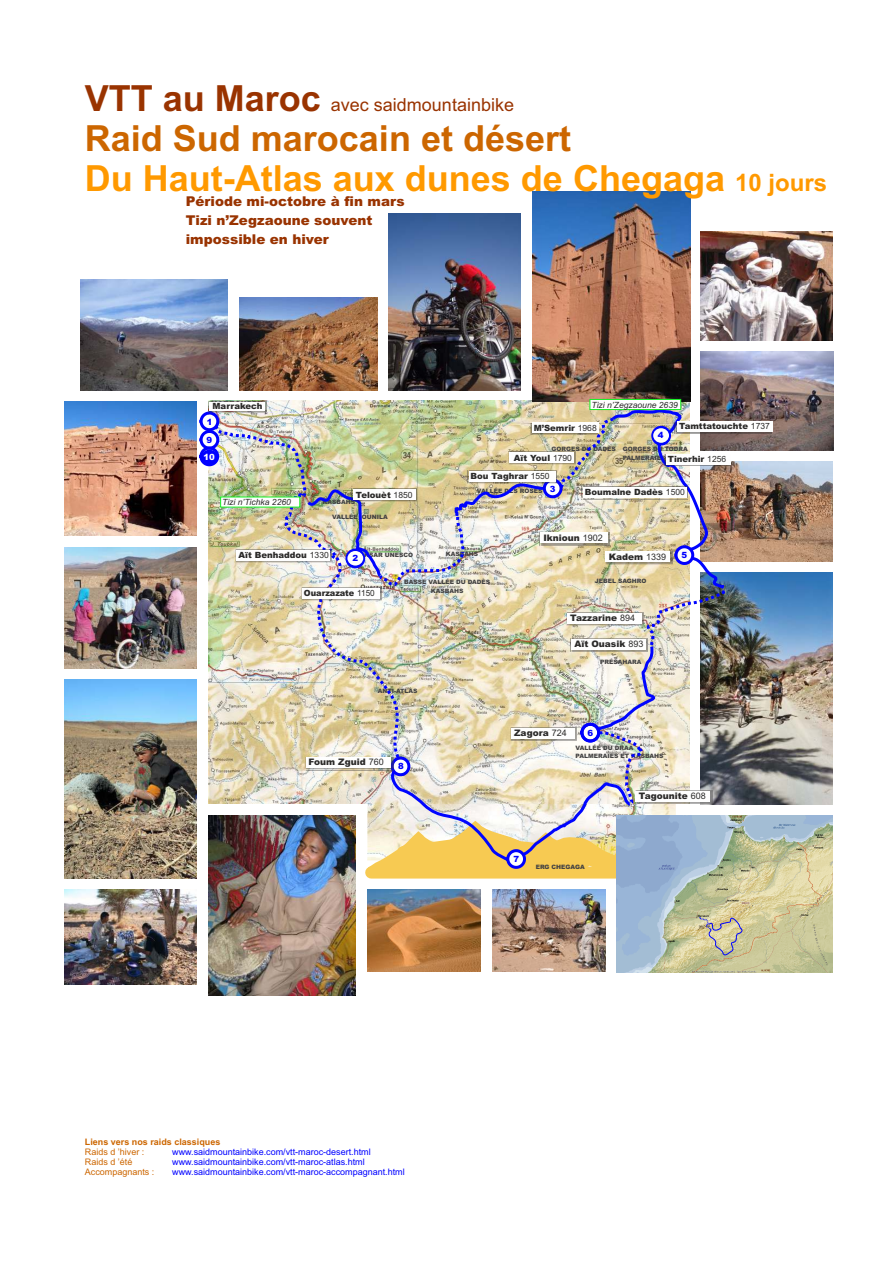
<style>
.page{position:relative;width:893px;height:1263px;background:#fff}
.page>*{position:absolute;margin:0;border:0;box-sizing:border-box;transform-origin:0 0}
.t1{font:700 36px/40.2px "Arial";color:#f90}
.t2{font:18px "Arial";color:#930}
.t3{font:900 13.5px/19px "Arial";color:#930}
.t4{font:9px "Arial";color:#00f}
.t5{font:900 9px "Arial";color:#2b2a29}
.t6{font:9px "Arial";color:#c60}
.t7{font:700 9px "Arial";color:#c60}
.t8{font:900 8.55px/18.8px "Arial";color:#2b2a29}
.t9{font:italic 8.55px "Arial";color:#2b2a29}
.t10{font:900 8.55px "Arial";color:#2b2a29;scale:.96 1}
.t11{font:900 8.55px "Arial";color:#00f}
.t12{font:900 8.55px "Arial";color:#fff}
.t13{font:900 6px/8.4px "Arial";color:#434242}
.s1{font-weight:700;font-size:36px}
.s2{color:#c60}
.s3{font-size:24px}
.s4{font-weight:400}
</style>
<div class="page">
<img style="left:617px;top:816px;width:215px;height:156px">
<svg style="left:697px;top:914px;width:45px;height:42px;background:#c6bd9f"></svg>
<img style="left:80px;top:280px;width:148px;height:110px">
<img style="left:239px;top:297px;width:138px;height:93px">
<img style="left:701px;top:232px;width:132px;height:108px">
<img style="left:533px;top:191px;width:157px;height:208px">
<img style="left:701px;top:351px;width:132px;height:100px">
<img style="left:728px;top:572px;width:104px;height:232px">
<img style="left:492px;top:890px;width:114px;height:82px">
<img style="left:65px;top:890px;width:132px;height:94px">
<img style="left:64px;top:680px;width:133px;height:198px">
<img style="left:208px;top:890px;width:148px;height:105px">
<img style="left:388px;top:214px;width:132px;height:176px">
<img style="left:64px;top:547px;width:133px;height:121px">
<img style="left:64px;top:402px;width:133px;height:133px">
<img style="left:728px;top:461px;width:104px;height:100px">
<img style="left:367px;top:890px;width:113px;height:82px">
<div style="left:664px;top:454px;width:66px;height:12px;background:#fefefe"></div>
<div style="left:675px;top:422px;width:97px;height:11px;background:#fefefe"></div>
<div style="left:677px;top:421px;width:96px;height:10px;background:#fefefe"></div>
<img style="left:199px;top:399px;width:529px;height:491px">
<h2 class="t2" style="left:85px;top:98px;width:431px"><span class="s1">VTT au Maroc</span> avec saidmountainbike</h2>
<h1 class="t1" style="left:85px;top:122px;width:744px"><span class="s2">Raid Sud marocain et désert<br></span>Du Haut-Atlas aux dunes de Chegaga <span class="s3">10 jours</span></h1>
<h3 class="t3" style="left:186px;top:193px;width:220px">Période mi-octobre à fin mars<br>Tizi n’Zegzaoune souvent impossible en hiver</h3>
<h3 class="t8" style="left:213px;top:398px;width:51px">Marrakech</h3>
<h3 class="t9" style="left:591px;top:401px;width:88px">Tizi n’Zegzaoune 2639</h3>
<h3 class="t11" style="left:207px;top:419px;width:7px">1</h3>
<h3 class="t11" style="left:207px;top:436px;width:7px">9</h3>
<h3 class="t12" style="left:203px;top:454px;width:13px">10</h3>
<h3 class="t8" style="left:534px;top:419px;width:65px">M’Semrir <span class="s4">1968</span></h3>
<h3 class="t11" style="left:658px;top:432px;width:7px">4</h3>
<h3 class="t8" style="left:679px;top:418px;width:92px">Tamttatouchte <span class="s4">1737</span></h3>
<p class="t13" style="left:551px;top:446px;width:66px">GORGES DU DADÈS</p>
<p class="t13" style="left:623px;top:445px;width:67px">GORGES DU TODRA<br>PALMERAIES</p>
<h3 class="t8" style="left:471px;top:449px;width:103px;text-indent:43px">Aït Youl <span class="s4">1790<br></span>Bou Taghrar <span class="s4">1550</span></h3>
<h3 class="t8" style="left:668px;top:450px;width:60px">Tinerhir <span class="s4">1256</span></h3>
<h3 class="t9" style="left:222px;top:499px;width:70px">Tizi n’Tichka 2260</h3>
<h3 class="t8" style="left:356px;top:486px;width:58px">Telouèt <span class="s4">1850</span></h3>
<p class="t13" style="left:323px;top:499px;width:34px">KASBAHS</p>
<h3 class="t11" style="left:550px;top:485px;width:7px">3</h3>
<p class="t13" style="left:477px;top:487px;width:67px">VALLÉE DES ROSES</p>
<h3 class="t8" style="left:585px;top:483px;width:102px">Boumalne Dadès <span class="s4">1500</span></h3>
<p class="t13" style="left:332px;top:513px;width:57px">VALLÉE OUNILA</p>
<h3 class="t5" style="left:543px;top:534px;width:61px">Iknioun <span class="s4">1902</span></h3>
<h3 class="t8" style="left:239px;top:546px;width:92px">Aït Benhaddou <span class="s4">1330</span></h3>
<p class="t13" style="left:364px;top:551px;width:50px">KSAR UNESCO</p>
<p class="t13" style="left:446px;top:551px;width:34px">KASBAHS</p>
<h3 class="t11" style="left:353px;top:555px;width:7px">2</h3>
<h3 class="t10" style="left:304px;top:589px;width:75px">Ouarzazate <span class="s4">1150</span></h3>
<p class="t13" style="left:404px;top:579px;width:87px;text-align:center">BASSE VALLÉE DU DADÈS<br>KASBAHS</p>
<p class="t13" style="left:378px;top:688px;width:41px">ANTI-ATLAS</p>
<h3 class="t5" style="left:309px;top:759px;width:77px">Foum Zguid <span class="s4">760</span></h3>
<h3 class="t11" style="left:398px;top:763px;width:7px">8</h3>
<h3 class="t5" style="left:609px;top:553px;width:59px">Kadem <span class="s4">1339</span></h3>
<p class="t13" style="left:595px;top:577px;width:53px">JEBEL SAGHRO</p>
<h3 class="t5" style="left:570px;top:614px;width:67px">Tazzarine <span class="s4">894</span></h3>
<h3 class="t5" style="left:574px;top:641px;width:71px">Aït Ouasik <span class="s4">893</span></h3>
<p class="t13" style="left:600px;top:658px;width:43px">PRÉSAHARA</p>
<h3 class="t11" style="left:682px;top:552px;width:7px">5</h3>
<h3 class="t5" style="left:514px;top:729px;width:54px">Zagora <span class="s4">724</span></h3>
<h3 class="t11" style="left:587px;top:730px;width:7px">6</h3>
<p class="t13" style="left:576px;top:744px;width:90px">VALLÉE DU DRAA<br>PALMERAIES ET KASBAHS</p>
<h3 class="t11" style="left:513px;top:856px;width:7px">7</h3>
<p class="t13" style="left:536px;top:863px;width:51px">ERG CHEGAGA</p>
<h3 class="t5" style="left:639px;top:792px;width:69px">Tagounite <span class="s4">608</span></h3>
<h3 class="t7" style="left:85px;top:1138px;width:137px">Liens vers nos raids classiques</h3>
<h3 class="t6" style="left:85px;top:1148px;width:61px">Raids d ’hiver :</h3>
<h3 class="t4" style="left:172px;top:1148px;width:200px">www.saidmountainbike.com/vtt-maroc-desert.html</h3>
<h3 class="t6" style="left:85px;top:1158px;width:49px">Raids d ’été</h3>
<h3 class="t4" style="left:172px;top:1158px;width:194px">www.saidmountainbike.com/vtt-maroc-atlas.html</h3>
<h3 class="t6" style="left:85px;top:1168px;width:71px">Accompagnants :</h3>
<h3 class="t4" style="left:172px;top:1168px;width:234px">www.saidmountainbike.com/vtt-maroc-accompagnant.html</h3>
</div>
